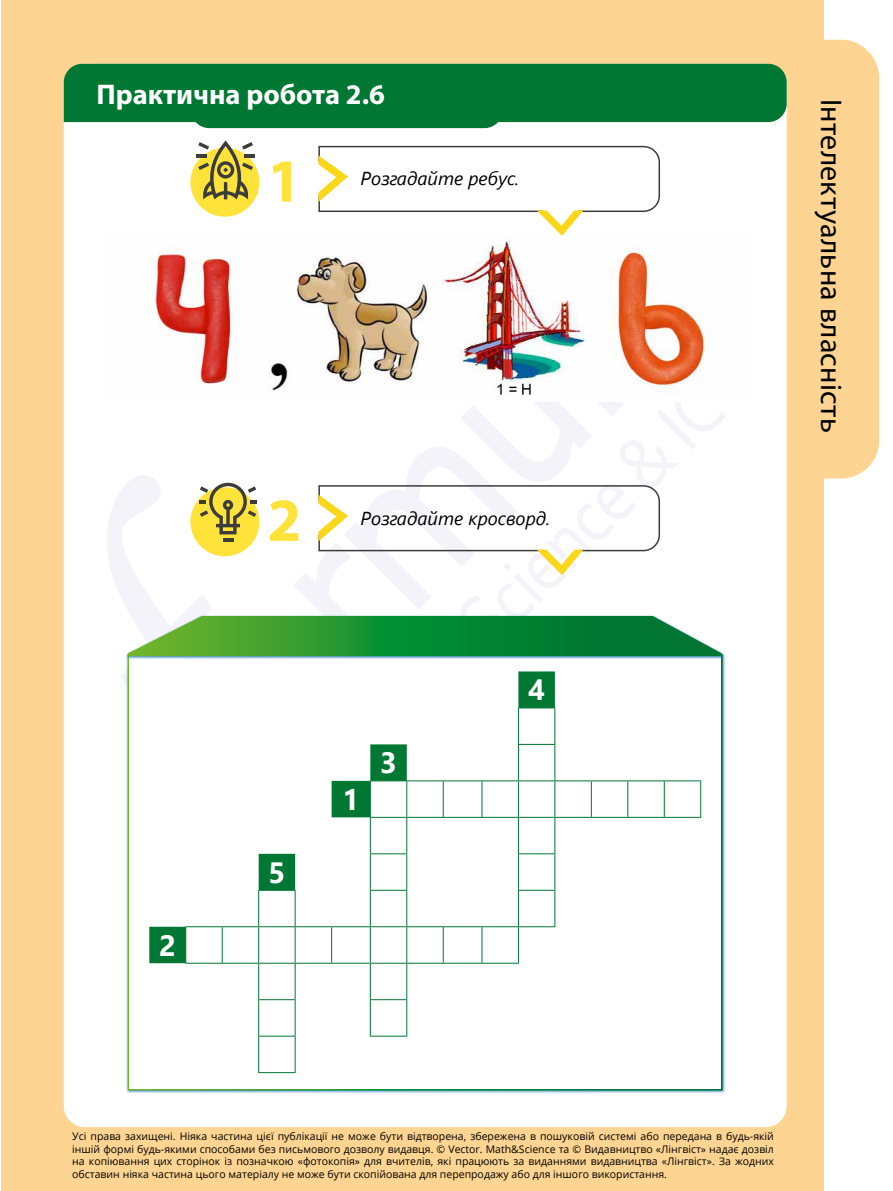
<style>
.page{position:relative;width:893px;height:1191px;background:#fff}
.page>*{position:absolute;margin:0;border:0;box-sizing:border-box;transform-origin:0 0}
.t1{font:700 61.5px "Myriad Pro";color:#ffe33a}
.t2{font:30px "Myriad Pro";letter-spacing:.01em;color:#000}
.t3{font:700 29.25px "Segoe UI";color:#fff}
.t4{font:700 28.5px "Myriad Pro";color:#fff}
.t5{font:italic 18.75px "Segoe UI";color:#000}
.t6{font:10.5px/12.6px "Open Sans";color:#000;text-align:justify}
</style>
<div class="page">
<div style="left:1px;top:0;width:823px;height:1191px;background:#fdd491"></div>
<div style="left:733px;top:40px;width:146px;height:438px;background:#fdd491;border-radius:38px"></div>
<div style="left:64px;top:64px;width:723px;height:1063px;background:#fff;border-radius:21px"></div>
<svg style="left:107px;top:486px;width:18px;height:196px"></svg>
<svg style="left:63px;top:63px;width:724px;height:67px;background:#198444"></svg>
<div style="left:128px;top:654px;width:595px;height:436px;background:#fff;border:3px solid #fff"></div>
<svg style="left:149px;top:890px;width:406px;height:73px"></svg>
<hr style="left:258px;top:890px;width:1px;height:36px;background:#007732">
<hr style="left:258px;top:890px;width:38px;height:1px;background:#007732">
<hr style="left:295px;top:890px;width:1px;height:36px;background:#007732">
<hr style="left:370px;top:890px;width:1px;height:36px;background:#007732">
<hr style="left:370px;top:890px;width:37px;height:1px;background:#007732">
<hr style="left:406px;top:890px;width:1px;height:36px;background:#007732">
<hr style="left:518px;top:890px;width:1px;height:36px;background:#007732">
<hr style="left:518px;top:890px;width:37px;height:1px;background:#007732">
<hr style="left:554px;top:890px;width:1px;height:36px;background:#007732">
<hr style="left:185px;top:927px;width:1px;height:35px;background:#007732">
<hr style="left:185px;top:926px;width:37px;height:1px;background:#007732">
<hr style="left:222px;top:927px;width:1px;height:35px;background:#007732">
<hr style="left:222px;top:926px;width:37px;height:1px;background:#007732">
<hr style="left:258px;top:927px;width:1px;height:35px;background:#007732">
<hr style="left:259px;top:926px;width:36px;height:1px;background:#007732">
<hr style="left:295px;top:927px;width:1px;height:35px;background:#007732">
<hr style="left:295px;top:926px;width:37px;height:1px;background:#007732">
<hr style="left:331px;top:927px;width:1px;height:35px;background:#007732">
<hr style="left:332px;top:926px;width:38px;height:1px;background:#007732">
<hr style="left:370px;top:927px;width:1px;height:35px;background:#007732">
<hr style="left:370px;top:926px;width:37px;height:1px;background:#007732">
<hr style="left:406px;top:927px;width:1px;height:35px;background:#007732">
<hr style="left:407px;top:926px;width:36px;height:1px;background:#007732">
<hr style="left:443px;top:927px;width:1px;height:35px;background:#007732">
<hr style="left:443px;top:926px;width:39px;height:1px;background:#007732">
<hr style="left:481px;top:927px;width:1px;height:35px;background:#007732">
<hr style="left:482px;top:926px;width:36px;height:1px;background:#007732">
<hr style="left:518px;top:927px;width:1px;height:35px;background:#007732">
<hr style="left:518px;top:926px;width:37px;height:1px;background:#007732">
<hr style="left:185px;top:962px;width:37px;height:1px;background:#007732">
<hr style="left:222px;top:962px;width:37px;height:1px;background:#007732">
<hr style="left:258px;top:963px;width:1px;height:36px;background:#007732">
<hr style="left:259px;top:962px;width:36px;height:1px;background:#007732">
<hr style="left:295px;top:963px;width:1px;height:36px;background:#007732">
<hr style="left:295px;top:962px;width:37px;height:1px;background:#007732">
<hr style="left:332px;top:962px;width:38px;height:1px;background:#007732">
<hr style="left:370px;top:963px;width:1px;height:36px;background:#007732">
<hr style="left:370px;top:962px;width:37px;height:1px;background:#007732">
<hr style="left:406px;top:963px;width:1px;height:36px;background:#007732">
<hr style="left:407px;top:962px;width:36px;height:1px;background:#007732">
<hr style="left:443px;top:962px;width:39px;height:1px;background:#007732">
<hr style="left:482px;top:962px;width:37px;height:1px;background:#007732">
<hr style="left:258px;top:1000px;width:1px;height:35px;background:#007732">
<hr style="left:258px;top:999px;width:38px;height:1px;background:#007732">
<hr style="left:295px;top:1000px;width:1px;height:35px;background:#007732">
<hr style="left:370px;top:1000px;width:1px;height:35px;background:#007732">
<hr style="left:370px;top:999px;width:37px;height:1px;background:#007732">
<hr style="left:406px;top:1000px;width:1px;height:35px;background:#007732">
<hr style="left:258px;top:1036px;width:1px;height:36px;background:#007732">
<hr style="left:258px;top:1035px;width:38px;height:1px;background:#007732">
<hr style="left:258px;top:1072px;width:38px;height:1px;background:#007732">
<hr style="left:295px;top:1036px;width:1px;height:36px;background:#007732">
<hr style="left:370px;top:1035px;width:37px;height:1px;background:#007732">
<img style="left:150px;top:240px;width:503px;height:27px">
<div style="left:190px;top:148px;width:69px;height:69px;background:#ffe33a;border-radius:50%"></div>
<hr style="left:196px;top:154px;width:11px;height:4px;background:#3c3c3b">
<hr style="left:245px;top:154px;width:10px;height:4px;background:#3c3c3b">
<svg style="left:198px;top:140px;width:55px;height:59px"></svg>
<svg style="left:318px;top:145px;width:342px;height:91px"></svg>
<svg style="left:125px;top:267px;width:601px;height:623px"></svg>
<h3 class="t4" style="left:96px;top:75px;width:290px">Практична робота 2.6</h3>
<h1 class="t1" style="left:267px;top:141px;width:36px">1</h1>
<h3 class="t5" style="left:360px;top:161px;width:160px">Розгадайте ребус.</h3>
<h1 class="t1" style="left:267px;top:480px;width:36px">2</h1>
<h3 class="t5" style="left:360px;top:500px;width:191px">Розгадайте кросворд.</h3>
<h3 class="t3" style="left:159px;top:917px;width:18px">2</h3>
<h3 class="t3" style="left:268px;top:844px;width:18px">5</h3>
<h3 class="t3" style="left:343px;top:772px;width:18px">1</h3>
<h3 class="t3" style="left:380px;top:735px;width:18px">3</h3>
<h3 class="t3" style="left:528px;top:662px;width:18px">4</h3>
<h2 class="t2" style="left:850px;top:99px;width:335px;rotate:90deg">Інтелектуальна власність</h2>
<p class="t6" style="left:72px;top:1129px;width:703px">Усі права захищені. Ніяка частина цієї публікації не може бути відтворена, збережена в пошуковій системі або передана в будь-якій іншій формі будь-якими способами без письмового дозволу видавця. © Vector. Math&amp;Science та © Видавництво «Лінгвіст» надає дозвіл на копіювання цих сторінок із позначкою «фотокопія» для вчителів, які працюють за виданнями видавництва «Лінгвіст». За жодних обставин ніяка частина цього матеріалу не може бути скопійована для перепродажу або для іншого використання.</p>
</div>
